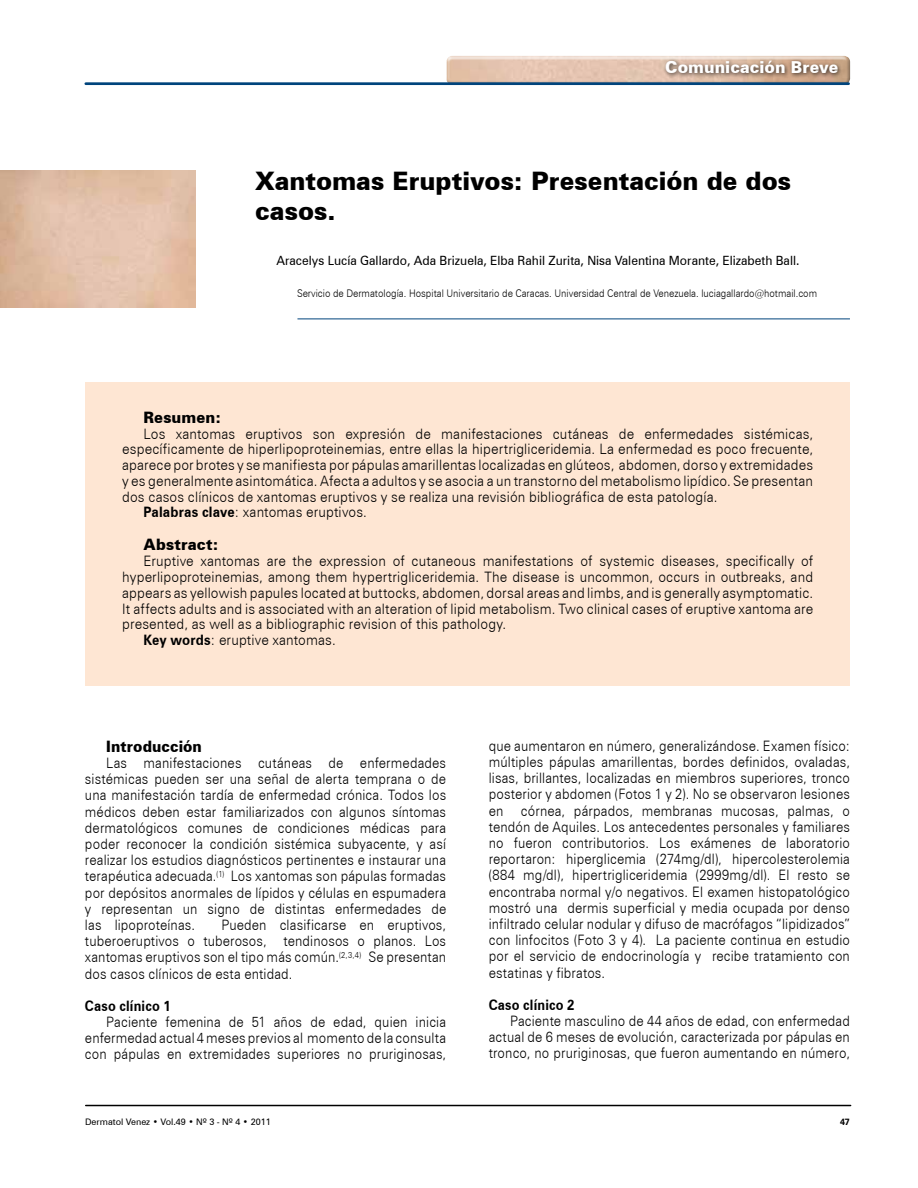
<style>
.page{position:relative;width:918px;height:1188px;background:#fff}
.page>*{position:absolute;margin:0;border:0;box-sizing:border-box;transform-origin:0 0}
.t1{font:900 25.5px/30.6px "Zurich BT";color:#000;scale:.96 1}
.t2{font:900 16.5px "Zurich BT";letter-spacing:.005em;color:#fff}
.t3{font:900 15.75px "Zurich BT";letter-spacing:.01em;color:#000;scale:.95 1}
.t4{font:900 15.75px "Zurich BT";letter-spacing:.01em;color:#000;scale:.9 1}
.t5{font:300 14.4px/16.2px "Zurich BT";letter-spacing:.01em;color:#000;text-align:justify;scale:.9 1}
.t6{font:300 14.4px "Zurich BT";letter-spacing:.01em;color:#000;scale:.93 1}
.t7{font:700 14.4px "Zurich BT";letter-spacing:.015em;color:#000;scale:.9 1}
.t8{font:12.75px "Zurich BT";color:#000;scale:.95 1}
.t9{font:300 10.5px "Zurich BT";color:#000;scale:.9 1}
.t10{font:9px "Zurich BT";color:#000}
.t11{font:700 9px "Zurich BT";color:#000}
.s1{font-weight:700}
</style>
<div class="page">
<div style="left:444px;top:55px;width:407px;height:31px;background:#000;opacity:.75"></div>
<hr style="left:86px;top:82px;width:763px;height:3px;background:#00447c">
<hr style="left:86px;top:1105px;width:765px;height:1px;background:#000">
<div style="left:85px;top:383px;width:765px;height:303px;background:#fee6d3"></div>
<hr style="left:297px;top:319px;width:553px;height:1px;background:#00447c">
<div style="left:663px;top:57px;width:180px;height:21px;background:#000;opacity:.75"></div>
<p class="t2" style="left:665px;top:57px;width:175px">Comunicación Breve</p>
<h1 class="t1" style="left:255px;top:165px;width:560px">Xantomas Eruptivos: Presentación de dos casos.</h1>
<p class="t8" style="left:276px;top:253px;width:552px">Aracelys Lucía Gallardo, Ada Brizuela, Elba Rahil Zurita, Nisa Valentina Morante, Elizabeth Ball.</p>
<p class="t9" style="left:297px;top:287px;width:579px">Servicio de Dermatología. Hospital Universitario de Caracas. Universidad Central de Venezuela. luciagallardo@hotmail.com</p>
<p class="t3" style="left:143px;top:408px;width:83px">Resumen:</p>
<p class="t6" style="left:143px;top:425px;width:722px">Los xantomas eruptivos son expresión de manifestaciones cutáneas de enfermedades sistémicas,</p>
<p class="t6" style="left:122px;top:441px;width:744px">específicamente de hiperlipoproteinemias, entre ellas la hipertrigliceridemia. La enfermedad es poco frecuente,</p>
<p class="t6" style="left:122px;top:456px;width:745px">aparece por brotes y se manifiesta por pápulas amarillentas localizadas en glúteos, abdomen, dorso y extremidades</p>
<p class="t6" style="left:122px;top:472px;width:744px">y es generalmente asintomática. Afecta a adultos y se asocia a un transtorno del metabolismo lipídico. Se presentan</p>
<p class="t6" style="left:122px;top:488px;width:642px">dos casos clínicos de xantomas eruptivos y se realiza una revisión bibliográfica de esta patología.</p>
<p class="t6" style="left:143px;top:504px;width:242px"><span class="s1">Palabras clave</span>: xantomas eruptivos.</p>
<p class="t3" style="left:143px;top:535px;width:81px">Abstract:</p>
<p class="t6" style="left:143px;top:552px;width:722px">Eruptive xantomas are the expression of cutaneous manifestations of systemic diseases, specifically of</p>
<p class="t6" style="left:122px;top:568px;width:744px">hyperlipoproteinemias, among them hypertrigliceridemia. The disease is uncommon, occurs in outbreaks, and</p>
<p class="t6" style="left:122px;top:584px;width:745px">appears as yellowish papules located at buttocks, abdomen, dorsal areas and limbs, and is generally asymptomatic.</p>
<p class="t6" style="left:122px;top:600px;width:745px">It affects adults and is associated with an alteration of lipid metabolism. Two clinical cases of eruptive xantoma are</p>
<p class="t6" style="left:122px;top:615px;width:415px">presented, as well as a bibliographic revision of this pathology.</p>
<p class="t6" style="left:143px;top:631px;width:208px"><span class="s1">Key words</span>: eruptive xantomas.</p>
<p class="t4" style="left:106px;top:737px;width:108px">Introducción</p>
<p class="t5" style="left:85px;top:755px;width:403px;text-indent:21px">Las manifestaciones cutáneas de enfermedades sistémicas pueden ser una señal de alerta temprana o de una manifestación tardía de enfermedad crónica. Todos los médicos deben estar familiarizados con algunos síntomas dermatológicos comunes de condiciones médicas para poder reconocer la condición sistémica subyacente, y así realizar los estudios diagnósticos pertinentes e instaurar una terapéutica adecuada.<sup>(1)</sup> Los xantomas son pápulas formadas por depósitos anormales de lípidos y células en espumadera y representan un signo de distintas enfermedades de las lipoproteínas.</p>
<p class="t5" style="left:85px;top:917px;width:403px;text-indent:136px">Pueden clasificarse en eruptivos, tuberoeruptivos o tuberosos, tendinosos o planos. Los xantomas eruptivos son el tipo más común.<sup>(2,3,4)</sup> Se presentan dos casos clínicos de esta entidad.</p>
<p class="t7" style="left:85px;top:997px;width:97px">Caso clínico 1</p>
<p class="t5" style="left:85px;top:1013px;width:403px;text-indent:21px">Paciente femenina de 51 años de edad, quien inicia enfermedad actual 4 meses previos al momento de la consulta con pápulas en extremidades superiores no pruriginosas,</p>
<p class="t5" style="left:489px;top:737px;width:403px">que aumentaron en número, generalizándose. Examen físico: múltiples pápulas amarillentas, bordes definidos, ovaladas, lisas, brillantes, localizadas en miembros superiores, tronco posterior y abdomen (Fotos 1 y 2). No se observaron lesiones en córnea, párpados, membranas mucosas, palmas, o tendón de Aquiles. Los antecedentes personales y familiares no fueron contributorios. Los exámenes de laboratorio reportaron: hiperglicemia (274mg/dl), hipercolesterolemia (884 mg/dl), hipertrigliceridemia (2999mg/dl). El resto se encontraba normal y/o negativos. El examen histopatológico mostró una dermis superficial y media ocupada por denso infiltrado celular nodular y difuso de macrófagos “lipidizados” con linfocitos (Foto 3 y 4). La paciente continua en estudio por el servicio de endocrinología y recibe tratamiento con estatinas y fibratos.</p>
<p class="t7" style="left:489px;top:996px;width:97px">Caso clínico 2</p>
<p class="t5" style="left:489px;top:1012px;width:403px;text-indent:21px">Paciente masculino de 44 años de edad, con enfermedad actual de 6 meses de evolución, caracterizada por pápulas en tronco, no pruriginosas, que fueron aumentando en número,</p>
<p class="t10" style="left:85px;top:1116px;width:187px">Dermatol Venez • Vol.49 • Nº 3 - Nº 4 • 2011</p>
<p class="t11" style="left:840px;top:1116px;width:11px">47</p>
</div>
